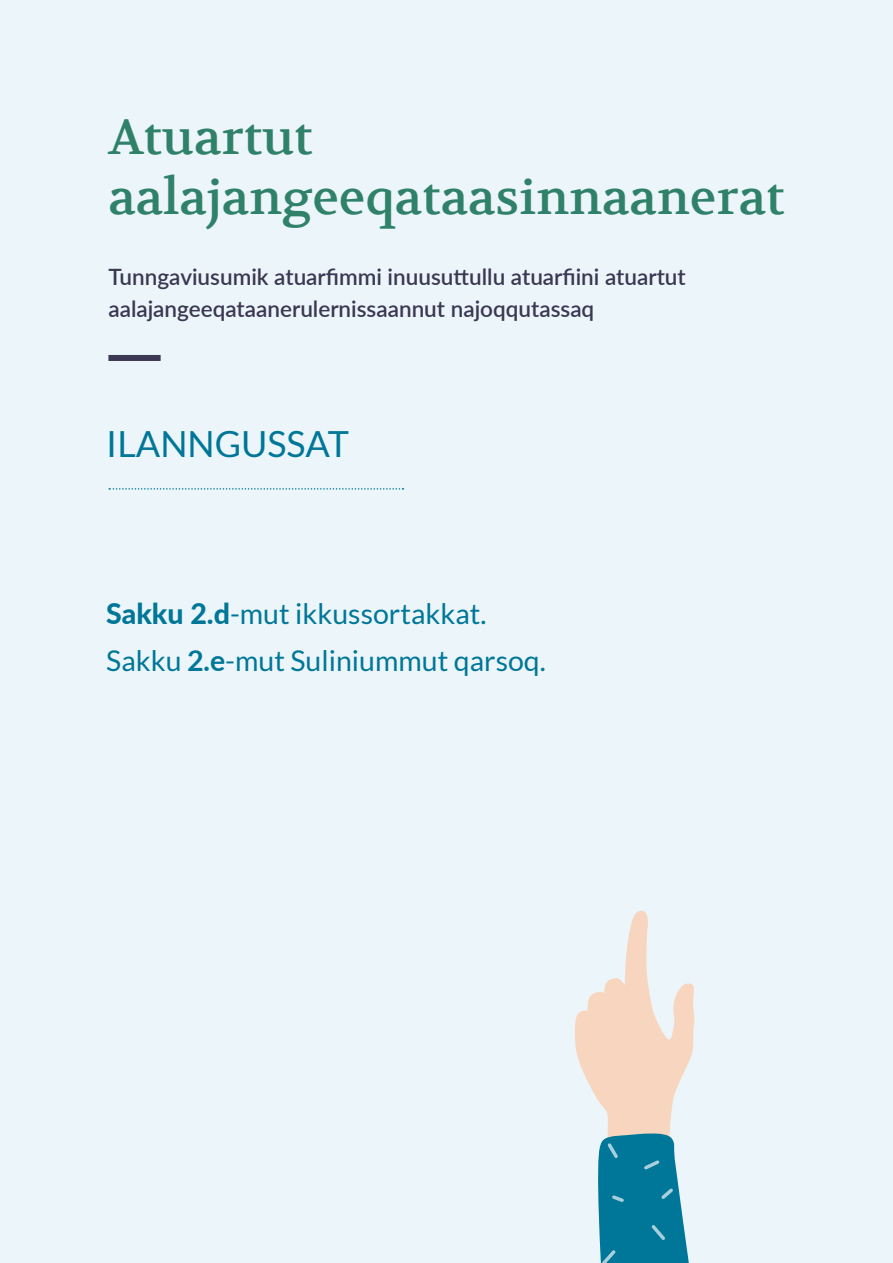
<style>
.page{position:relative;width:893px;height:1263px;background:#ecf6fa}
.page>*{position:absolute;margin:0;border:0;box-sizing:border-box;transform-origin:0 0}
.t1{font:49.5px/59.4px "Volkhov";color:#308169}
.Kapitel_overskrifter_H3{font:36px "Lato";color:#007798}
.Bilag_oversigt{font:28.5px/46.5px "Lato";color:#007798}
.t2{font:600 22.5px/31.5px "Lato";color:#3a3852}
.s1{font-weight:800}
.s2{font-weight:700}
</style>
<div class="page">
<svg style="left:574px;top:910px;width:121px;height:353px"></svg>
<svg style="left:109px;top:488px;width:294px;height:2px"></svg>
<div style="left:108px;top:355px;width:53px;height:6px;background:#3a3852"></div>
<h1 class="t1" style="left:108px;top:108px;width:678px">Atuartut aalajangeeqataasinnaanerat</h1>
<p class="t2" style="left:108px;top:260px;width:579px">Tunngaviusumik atuarfimmi inuusuttullu atuarfiini atuartut aalajangeeqataanerulernissaannut najoqqutassaq</p>
<h2 class="Kapitel_overskrifter_H3" style="left:106px;top:424px;width:244px">ILANNGUSSAT</h2>
<p class="Bilag_oversigt" style="left:106px;top:590px;width:441px"><span class="s1">Sakku 2.d</span>-mut ikkussortakkat.<br>Sakku <span class="s2">2.e</span>-mut Suliniummut qarsoq.</p>
</div>
